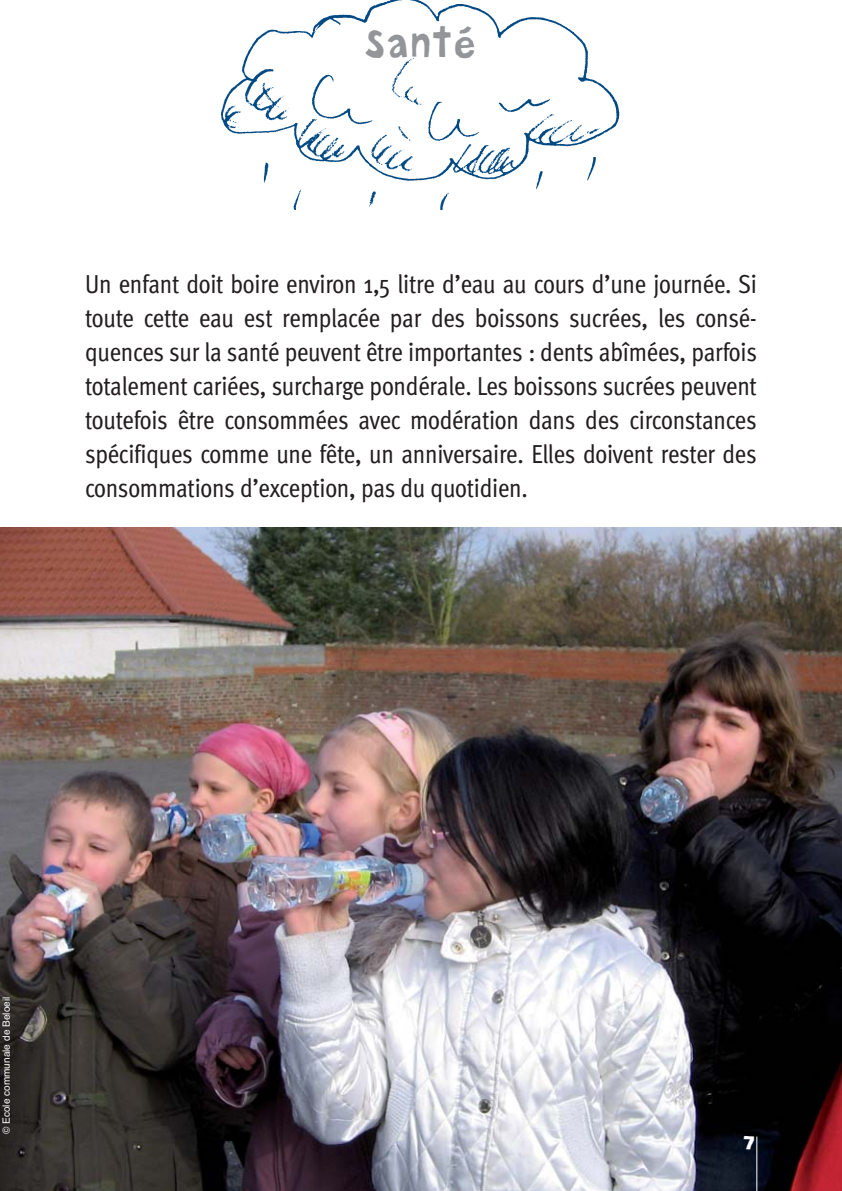
<style>
.page{position:relative;width:842px;height:1191px;background:#fff}
.page>*{position:absolute;margin:0;border:0;box-sizing:border-box;transform-origin:0 0}
.t1{font:40px "Bokka Solid";letter-spacing:-.07em;color:#939598}
.t2{font:26px/34px "Meta Cond";letter-spacing:-.01em;color:#231f20;text-align:justify}
.t3{font:20px "Bokka Solid";color:#fff}
.t4{font:10px "Helvetica";color:#fff}
</style>
<div class="page">
<img style="left:0;top:527px;width:842px;height:664px">
<img style="left:220px;top:0;width:400px;height:210px">
<hr style="left:756px;top:1136px;width:1px;height:55px;background:#fff">
<h1 class="t1" style="left:363px;top:25px;width:117px">Santé</h1>
<p class="t2" style="left:85px;top:269px;width:673px">Un enfant doit boire environ 1,5 litre d’eau au cours d’une journée. Si toute cette eau est remplacée par des boissons sucrées, les consé&shy;quences sur la santé peuvent être importantes : dents abîmées, parfois totalement cariées, surcharge pondérale. Les boissons sucrées peuvent toutefois être consommées avec modération dans des circonstances spécifiques comme une fête, un anniversaire. Elles doivent rester des consommations d’exception, pas du quotidien.</p>
<p class="t4" style="left:2px;top:1134px;width:139px;rotate:-90deg">© Ecole communale de Beloeil</p>
<p class="t3" style="left:743px;top:1134px;width:15px">7</p>
</div>
